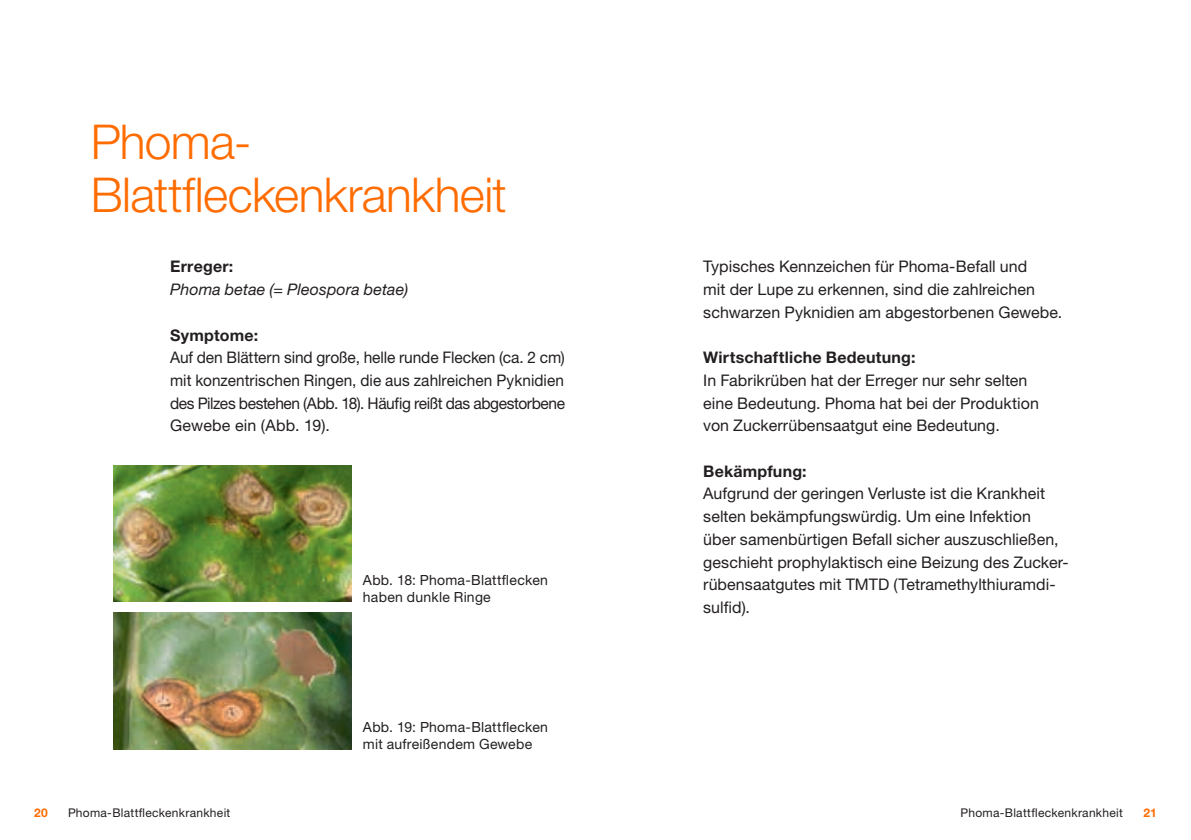
<style>
.page{position:relative;width:1191px;height:840px;background:#fff}
.page>*{position:absolute;margin:0;border:0;box-sizing:border-box;transform-origin:0 0}
.t1{font:300 48px/52.8px "Helvetica Neue LT Std";letter-spacing:-.015em;color:#ff6c00}
.t2{font:16px/22.6px "Helvetica Neue LT Std";letter-spacing:.005em;color:#231f20}
.t3{font:700 16px "Helvetica Neue LT Std";letter-spacing:.015em;color:#231f20}
.t4{font:italic 16px "Helvetica Neue";letter-spacing:.005em;color:#231f20}
.t5{font:14px/17px "Helvetica Neue LT Std";letter-spacing:.02em;color:#231f20}
.t6{font:12px "Helvetica Neue LT Std";letter-spacing:.025em;color:#231f20}
.t7{font:700 12px "Helvetica Neue LT Std";color:#ff6c00}
</style>
<div class="page">
<img style="left:113px;top:465px;width:238px;height:136px">
<img style="left:113px;top:612px;width:238px;height:136px">
<h1 class="t1" style="left:91px;top:114px;width:417px">Phoma-<br>Blattfleckenkrankheit</h1>
<p class="t3" style="left:170px;top:257px;width:65px">Erreger:</p>
<p class="t4" style="left:170px;top:279px;width:240px">Phoma betae (= Pleospora betae)</p>
<p class="t3" style="left:170px;top:325px;width:89px">Symptome:</p>
<p class="t2" style="left:170px;top:346px;width:396px;text-align:justify">Auf den Blättern sind große, helle runde Flecken (ca. 2 cm) mit konzentrischen Ringen, die aus zahlreichen Pyknidien des Pilzes bestehen (Abb. 18). Häufig reißt das abgestorbene Gewebe ein (Abb. 19).</p>
<p class="t5" style="left:363px;top:570px;width:186px">Abb. 18: Phoma-Blattflecken haben dunkle Ringe</p>
<p class="t5" style="left:363px;top:718px;width:187px">Abb. 19: Phoma-Blattflecken mit aufreißendem Gewebe</p>
<p class="t2" style="left:703px;top:255px;width:360px">Typisches Kennzeichen für Phoma-Befall und<br>mit der Lupe zu erkennen, sind die zahlreichen schwarzen Pyknidien am abgestorbenen Gewebe.</p>
<p class="t3" style="left:703px;top:347px;width:214px">Wirtschaftliche Bedeutung:</p>
<p class="t2" style="left:703px;top:368px;width:337px">In Fabrikrüben hat der Erreger nur sehr selten eine Bedeutung. Phoma hat bei der Produktion von Zuckerrübensaatgut eine Bedeutung.</p>
<p class="t3" style="left:703px;top:461px;width:105px">Bekämpfung:</p>
<p class="t2" style="left:703px;top:482px;width:367px">Aufgrund der geringen Verluste ist die Krankheit selten bekämpfungswürdig. Um eine Infektion<br>über samenbürtigen Befall sicher auszuschließen, geschieht prophylaktisch eine Beizung des Zucker&shy;rübensaatgutes mit TMTD (Tetramethylthiuramdi&shy;sulfid).</p>
<p class="t7" style="left:34px;top:805px;width:15px">20</p>
<p class="t6" style="left:68px;top:805px;width:164px">Phoma-Blattfleckenkrankheit</p>
<p class="t6" style="left:960px;top:805px;width:164px">Phoma-Blattfleckenkrankheit</p>
<p class="t7" style="left:1143px;top:805px;width:15px">21</p>
</div>
